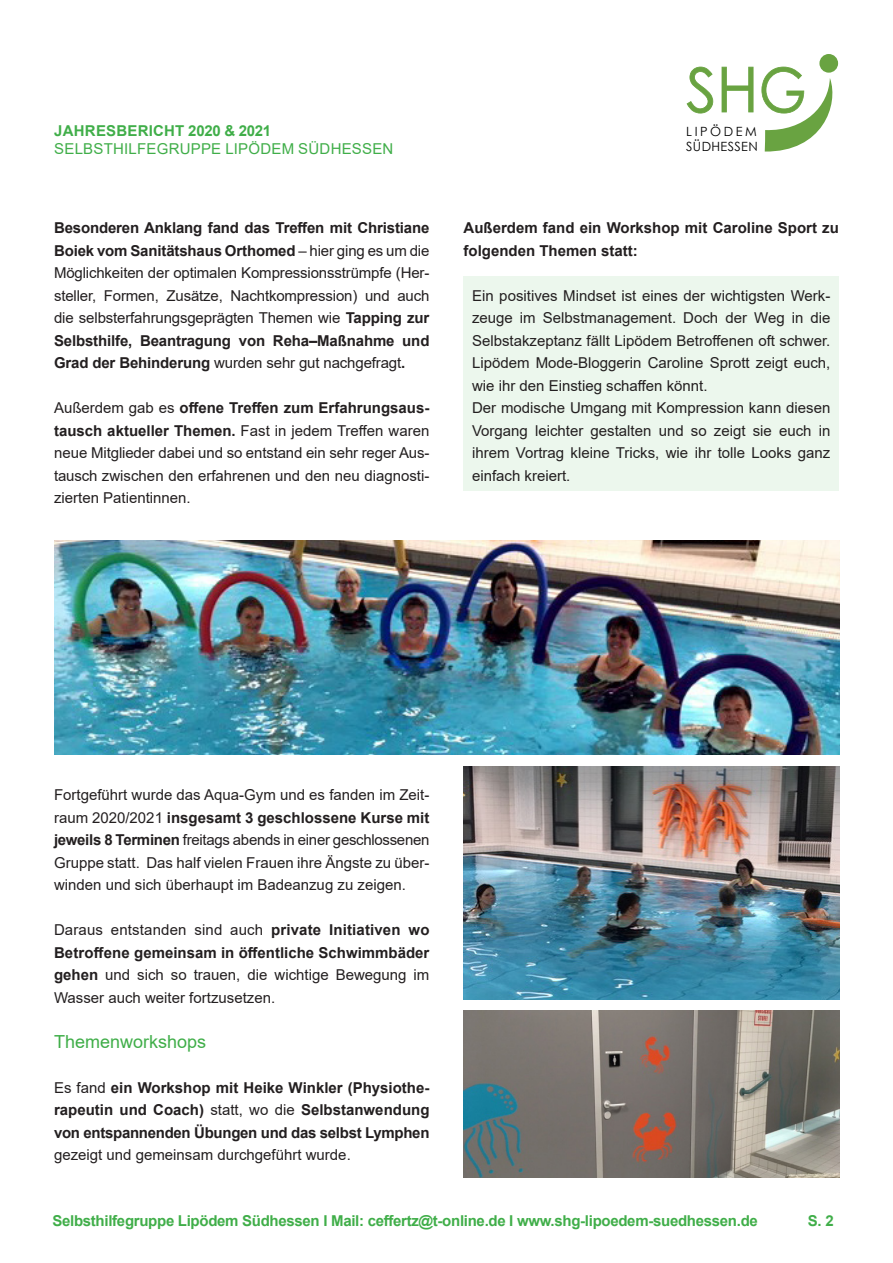
<style>
.page{position:relative;width:893px;height:1263px;background:#fff}
.page>*{position:absolute;margin:0;border:0;box-sizing:border-box;transform-origin:0 0}
.überschrift{font:18px "Arial";color:#40ae49}
.copy{font:15px/22.5px "Arial";color:#231f20;text-align:justify}
.copy-2{font:700 15px/22.5px "Arial";color:#231f20;text-align:justify}
.t1{font:700 15px "Arial";letter-spacing:-.02em;color:#40ae49}
.t2{font:15px "Arial";letter-spacing:.015em;color:#40ae49}
.t3{font:700 15px "Arial";letter-spacing:.015em;color:#40ae49}
.t4{font:12.75px/15.3px "Century Gothic";letter-spacing:.03em;color:#000}
.s1{font-weight:700}
.s2{font-weight:400}
</style>
<div class="page">
<svg style="left:687px;top:67px;width:26px;height:47px"></svg>
<svg style="left:722px;top:67px;width:31px;height:45px"></svg>
<div style="left:819px;top:54px;width:19px;height:19px;background:#69a341;border-radius:50%"></div>
<svg style="left:761px;top:67px;width:77px;height:85px"></svg>
<img style="left:54px;top:541px;width:785px;height:214px">
<img style="left:464px;top:766px;width:375px;height:233px">
<img style="left:464px;top:1011px;width:375px;height:167px">
<div style="left:463px;top:276px;width:376px;height:215px;background:#ecf7ed"></div>
<p class="t3" style="left:54px;top:120px;width:218px">JAHRESBERICHT 2020 &amp; 2021</p>
<p class="t2" style="left:54px;top:138px;width:341px">SELBSTHILFEGRUPPE LIPÖDEM SÜDHESSEN</p>
<p class="copy" style="left:54px;top:217px;width:377px"><span class="s1">Besonderen Anklang fand das Treffen mit Christiane Boiek vom Sanitätshaus Orthomed</span> – hier ging es um die Möglichkeiten der optimalen Kompressionsstrümpfe (Her&shy;steller, Formen, Zusätze, Nachtkompression) und auch die selbsterfahrungsgeprägten Themen wie <span class="s1">Tapping zur Selbsthilfe, Beantragung von Reha–Maßnahme und Grad der Behinderung</span> wurden sehr gut nachgefragt<span class="s1">.</span></p>
<p class="copy" style="left:54px;top:397px;width:377px">Außerdem gab es <span class="s1">offene Treffen zum Erfahrungsaus&shy;tausch aktueller Themen.</span> Fast in jedem Treffen waren neue Mitglieder dabei und so entstand ein sehr reger Aus&shy;tausch zwischen den erfahrenen und den neu diagnosti&shy;zierten Patientinnen.</p>
<p class="t4" style="left:686px;top:124px;width:73px">LIPÖDEM<br>SÜDHESSEN</p>
<p class="copy-2" style="left:463px;top:217px;width:377px">Außerdem fand ein Workshop mit Caroline Sport zu folgenden Themen statt:</p>
<p class="copy" style="left:472px;top:284px;width:360px">Ein positives Mindset ist eines der wichtigsten Werk&shy;zeuge im Selbstmanagement. Doch der Weg in die Selbstakzeptanz fällt Lipödem Betroffenen oft schwer.<br>Lipödem Mode-Bloggerin Caroline Sprott zeigt euch, wie ihr den Einstieg schaffen könnt.</p>
<p class="copy" style="left:472px;top:397px;width:360px">Der modische Umgang mit Kompression kann diesen Vorgang leichter gestalten und so zeigt sie euch in ihrem Vortrag kleine Tricks, wie ihr tolle Looks ganz einfach kreiert.</p>
<p class="copy" style="left:54px;top:783px;width:377px">Fortgeführt wurde das Aqua-Gym und es fanden im Zeit&shy;raum 2020/2021 <span class="s1">insgesamt 3 geschlossene Kurse mit jeweils 8 Terminen</span> freitags abends in einer geschlossenen Gruppe statt. Das half vielen Frauen ihre Ängste zu über&shy;winden und sich überhaupt im Badeanzug zu zeigen.</p>
<p class="copy" style="left:54px;top:918px;width:377px">Daraus entstanden sind auch <span class="s1">private Initiativen wo Betroffene gemeinsam in öffentliche Schwimmbäder gehen</span> und sich so trauen, die wichtige Bewegung im Wasser auch weiter fortzusetzen.</p>
<p class="überschrift" style="left:54px;top:1029px;width:154px">Themenworkshops</p>
<p class="copy-2" style="left:54px;top:1076px;width:377px"><span class="s2">Es fand</span> ein Workshop mit Heike Winkler (Physiothe&shy;rapeutin und Coach) <span class="s2">statt, wo die</span> Selbstanwendung von entspannenden Übungen und das selbst Lymphen <span class="s2">gezeigt und gemeinsam durchgeführt wurde.</span></p>
<p class="t1" style="left:52px;top:1210px;width:707px">Selbsthilfegruppe Lipödem Südhessen I Mail: ceffertz@t-online.de I www.shg-lipoedem-suedhessen.de</p>
<p class="t1" style="left:808px;top:1210px;width:27px">S. 2</p>
</div>
